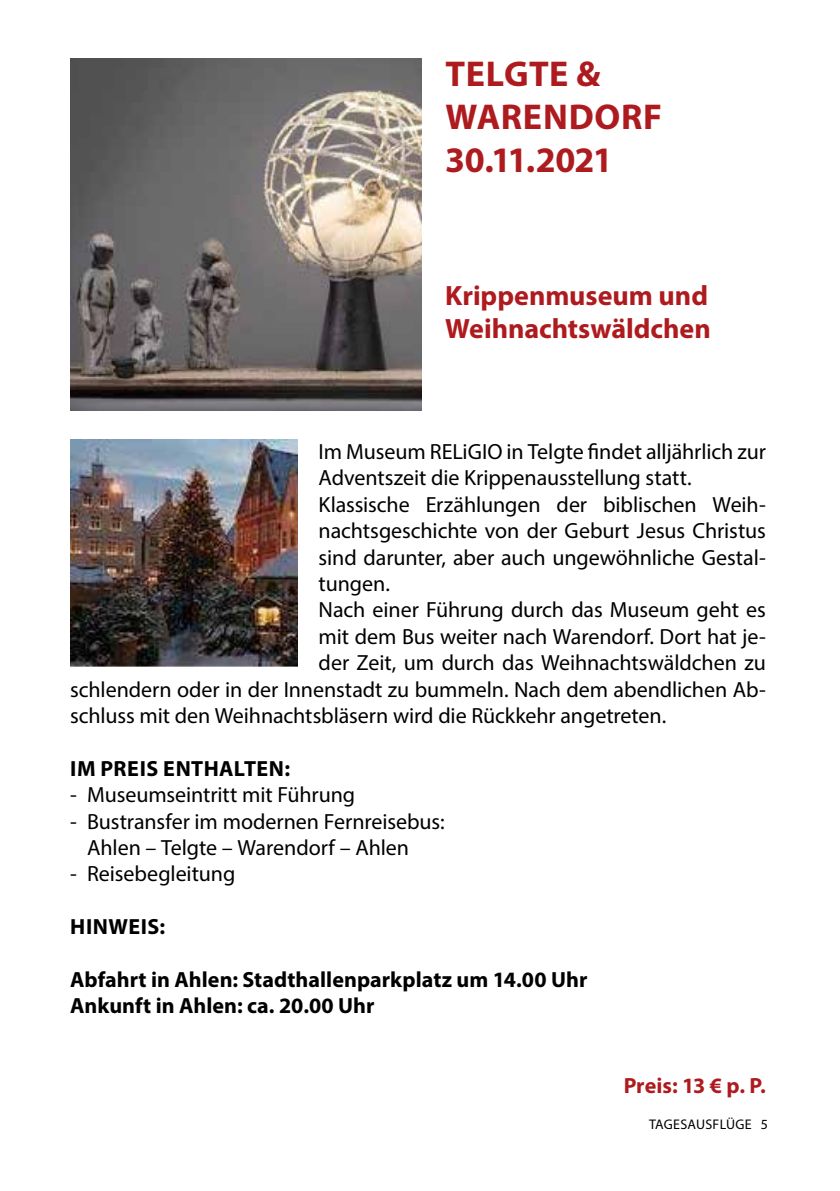
<style>
.page{position:relative;width:840px;height:1191px;background:#fff}
.page>*{position:absolute;margin:0;border:0;box-sizing:border-box;transform-origin:0 0}
.t1{font:700 36px/43.2px "Myriad Pro";letter-spacing:.01em;color:#ae1b1f}
.t2{font:700 28px/33.6px "Myriad Pro";color:#ae1b1f}
.t3{font:22px/26.4px "Myriad Pro";letter-spacing:-.005em;color:#000}
.t4{font:700 22px/26.4px "Myriad Pro";letter-spacing:.005em;color:#000}
.t5{font:700 22px "Myriad Pro";color:#ae1b1f}
.t6{font:700 22px "Myriad Pro";letter-spacing:.025em;color:#000}
.t7{font:14px "Myriad Pro";letter-spacing:.02em;color:#000}
</style>
<div class="page">
<img style="left:70px;top:59px;width:351px;height:351px">
<img style="left:71px;top:440px;width:226px;height:226px">
<h1 class="t1" style="left:445px;top:51px;width:218px">TELGTE &amp;<br>WARENDORF<br>30.11.2021</h1>
<p class="t2" style="left:445px;top:277px;width:267px">Krippenmuseum und<br>Weihnachtswäldchen</p>
<p class="t3" style="left:318px;top:438px;width:448px">Im Museum RELiGIO in Telgte findet alljährlich zur</p>
<p class="t3" style="left:318px;top:464px;width:374px">Adventszeit die Krippenausstellung statt.</p>
<p class="t3" style="left:318px;top:491px;width:448px">Klassische Erzählungen der biblischen Weih-</p>
<p class="t3" style="left:318px;top:517px;width:448px">nachtsgeschichte von der Geburt Jesus Christus</p>
<p class="t3" style="left:318px;top:543px;width:448px">sind darunter, aber auch ungewöhnliche Gestal-</p>
<p class="t3" style="left:318px;top:570px;width:73px">tungen.</p>
<p class="t3" style="left:318px;top:596px;width:448px">Nach einer Führung durch das Museum geht es</p>
<p class="t3" style="left:318px;top:623px;width:448px">mit dem Bus weiter nach Warendorf. Dort hat je-</p>
<p class="t3" style="left:318px;top:649px;width:448px">der Zeit, um durch das Weihnachtswäldchen zu</p>
<p class="t3" style="left:70px;top:675px;width:697px">schlendern oder in der Innenstadt zu bummeln. Nach dem abendlichen Ab-</p>
<p class="t3" style="left:70px;top:702px;width:597px">schluss mit den Weihnachtsbläsern wird die Rückkehr angetreten.</p>
<p class="t4" style="left:70px;top:754px;width:221px">IM PREIS ENTHALTEN:</p>
<p class="t3" style="left:70px;top:781px;width:286px">- Museumseintritt mit Führung</p>
<p class="t3" style="left:87px;top:807px;width:359px;text-indent:-17px">- Bustransfer im modernen Fernreisebus:<br>Ahlen – Telgte – Warendorf – Ahlen</p>
<p class="t3" style="left:70px;top:860px;width:167px">- Reisebegleitung</p>
<p class="t6" style="left:70px;top:912px;width:96px">HINWEIS:</p>
<p class="t4" style="left:70px;top:965px;width:518px">Abfahrt in Ahlen: Stadthallenparkplatz um 14.00 Uhr<br>Ankunft in Ahlen: ca. 20.00 Uhr</p>
<p class="t5" style="left:623px;top:1071px;width:144px">Preis: 13 € p. P.</p>
<p class="t7" style="left:648px;top:1116px;width:120px">TAGESAUSFLÜGE 5</p>
</div>
